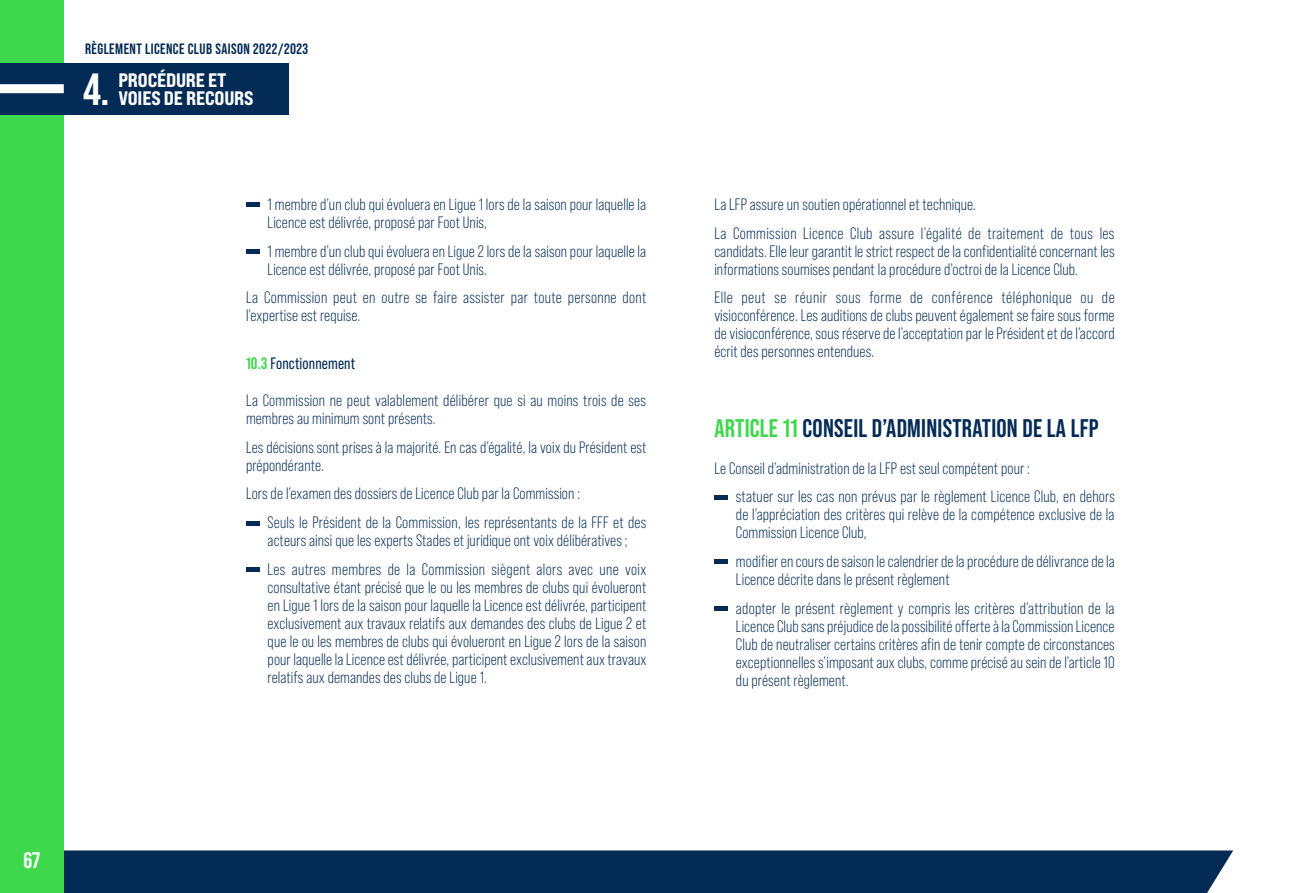
<style>
.page{position:relative;width:1297px;height:893px;background:#fff}
.page>*{position:absolute;margin:0;border:0;box-sizing:border-box;transform-origin:0 0}
.t1{font:700 45.15px "Bebas Neue Pro";color:#fff}
.t2{font:700 25.5px "Bebas Neue Pro";letter-spacing:.01em;color:#032b56}
.t3{font:700 22.5px "Bebas Neue Pro";color:#fff}
.t4{font:19.5px "Bebas Neue Pro Exp Eb";letter-spacing:-.01em;color:#fff}
.t5{font:16.5px/18px "Bebas Neue Pro";letter-spacing:.005em;color:#032b56}
.t6{font:16.5px "Bebas Neue Pro";letter-spacing:.01em;color:#032b56}
.t7{font:700 15px "Bebas Neue Pro";letter-spacing:.03em;color:#032b56}
.s1{font-weight:700;color:#3ed84d}
.s2{color:#3ed84d}
</style>
<div class="page">
<div style="left:64px;top:850px;width:1169px;height:43px;background:#032b56"></div>
<div style="left:0;top:0;width:64px;height:893px;background:#3ed84d"></div>
<div style="left:0;top:64px;width:289px;height:51px;background:#032b56"></div>
<div style="left:0;top:84px;width:64px;height:9px;background:#fff"></div>
<hr style="left:246px;top:203px;width:13px;height:4px;background:#032b56">
<hr style="left:246px;top:250px;width:13px;height:4px;background:#032b56">
<hr style="left:246px;top:521px;width:13px;height:4px;background:#032b56">
<hr style="left:246px;top:568px;width:13px;height:4px;background:#032b56">
<hr style="left:714px;top:495px;width:13px;height:4px;background:#032b56">
<hr style="left:714px;top:560px;width:13px;height:4px;background:#032b56">
<div style="left:714px;top:606px;width:13px;height:5px;background:#032b56"></div>
<p class="t7" style="left:85px;top:41px;width:225px">RÈGLEMENT LICENCE CLUB SAISON 2022/2023</p>
<p class="t4" style="left:118px;top:68px;width:110px">PROCÉDURE ET</p>
<h1 class="t1" style="left:83px;top:64px;width:28px">4.</h1>
<p class="t4" style="left:118px;top:86px;width:137px">VOIES DE RECOURS</p>
<p class="t5" style="left:268px;top:195px;width:380px">1 membre d’un club qui évoluera en Ligue 1 lors de la saison pour laquelle la<br>Licence est délivrée, proposé par Foot Unis,</p>
<p class="t5" style="left:268px;top:242px;width:380px">1 membre d’un club qui évoluera en Ligue 2 lors de la saison pour laquelle la<br>Licence est délivrée, proposé par Foot Unis.</p>
<p class="t5" style="left:246px;top:289px;width:402px">La Commission peut en outre se faire assister par toute personne dont l’expertise est requise.</p>
<p class="t6" style="left:246px;top:354px;width:111px"><span class="s1">10.3</span> Fonctionnement</p>
<p class="t5" style="left:246px;top:391px;width:401px">La Commission ne peut valablement délibérer que si au moins trois de ses membres au minimum sont présents.</p>
<p class="t5" style="left:246px;top:438px;width:402px">Les décisions sont prises à la majorité. En cas d’égalité, la voix du Président est prépondérante.</p>
<p class="t5" style="left:268px;top:479px;width:380px;line-height:28.7px;text-indent:-22px">Lors de l’examen des dossiers de Licence Club par la Commission :<br>Seuls le Président de la Commission, les représentants de la FFF et des</p>
<p class="t5" style="left:268px;top:526px;width:380px;line-height:28.7px">acteurs ainsi que les experts Stades et juridique ont voix délibératives ;<br>Les autres membres de la Commission siègent alors avec une voix</p>
<p class="t5" style="left:268px;top:578px;width:380px;text-align:justify">consultative étant précisé que le ou les membres de clubs qui évolueront en Ligue 1 lors de la saison pour laquelle la Licence est délivrée, participent exclusivement aux travaux relatifs aux demandes des clubs de Ligue 2 et que le ou les membres de clubs qui évolueront en Ligue 2 lors de la saison pour laquelle la Licence est délivrée, participent exclusivement aux travaux relatifs aux demandes des clubs de Ligue 1.</p>
<h3 class="t3" style="left:23px;top:847px;width:18px">67</h3>
<p class="t5" style="left:714px;top:190px;width:402px;line-height:28.7px">La LFP assure un soutien opérationnel et technique.<br>La Commission Licence Club assure l’égalité de traitement de tous les</p>
<p class="t5" style="left:714px;top:242px;width:402px">candidats. Elle leur garantit le strict respect de la confidentialité concernant les informations soumises pendant la procédure d’octroi de la Licence Club.</p>
<p class="t5" style="left:714px;top:289px;width:402px;text-align:justify">Elle peut se réunir sous forme de conférence téléphonique ou de visioconférence. Les auditions de clubs peuvent également se faire sous forme de visioconférence, sous réserve de l’acceptation par le Président et de l’accord écrit des personnes entendues.</p>
<h2 class="t2" style="left:714px;top:413px;width:386px"><span class="s2">ARTICLE 11</span> CONSEIL D’ADMINISTRATION DE LA LFP</h2>
<p class="t5" style="left:736px;top:454px;width:380px;line-height:28.7px;text-indent:-22px">Le Conseil d’administration de la LFP est seul compétent pour :<br>statuer sur les cas non prévus par le règlement Licence Club, en dehors</p>
<p class="t5" style="left:736px;top:506px;width:380px">de l’appréciation des critères qui relève de la compétence exclusive de la<br>Commission Licence Club,</p>
<p class="t5" style="left:736px;top:552px;width:380px">modifier en cours de saison le calendrier de la procédure de délivrance de la<br>Licence décrite dans le présent règlement</p>
<p class="t5" style="left:736px;top:599px;width:380px;text-align:justify">adopter le présent règlement y compris les critères d’attribution de la Licence Club sans préjudice de la possibilité offerte à la Commission Licence Club de neutraliser certains critères afin de tenir compte de circonstances exceptionnelles s’imposant aux clubs, comme précisé au sein de l’article 10 du présent règlement.</p>
</div>
